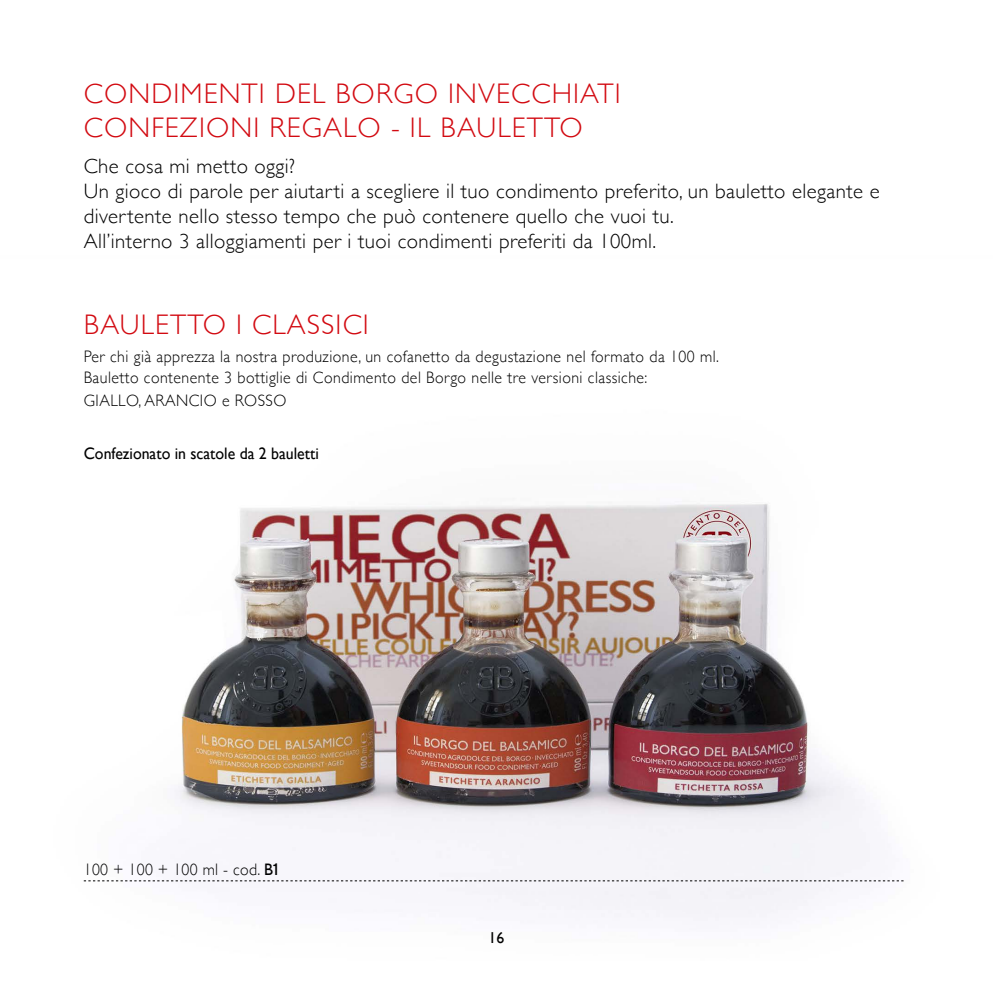
<style>
.page{position:relative;width:993px;height:993px;background:#fff}
.page>*{position:absolute;margin:0;border:0;box-sizing:border-box;transform-origin:0 0}
.t1{font:300 28.18px/33.2px "Gill Sans";letter-spacing:.04em;color:#d20a11}
.t2{font:300 20.82px/24.8px "Gill Sans";letter-spacing:.02em;color:#000}
.t3{font:300 16.62px/20.8px "Gill Sans";letter-spacing:.03em;color:#000;scale:.95 1}
.t4{font:16.62px "Gill Sans";color:#000;scale:.95 1}
.t5{font:15.75px "Gill Sans";color:#000}
.s1{font-weight:400}
.s2{font-family:"Interstate";font-weight:400}
</style>
<div class="page">
<img style="left:83px;top:504px;width:821px;height:417px">
<svg style="left:84px;top:880px;width:819px;height:1px"></svg>
<h1 class="t1" style="left:84px;top:76px;width:538px">CONDIMENTI DEL BORGO INVECCHIATI<br>CONFEZIONI REGALO - IL BAULETTO</h1>
<p class="t2" style="left:84px;top:153px;width:797px">Che cosa mi metto oggi?<br>Un gioco di parole per aiutarti a scegliere il tuo condimento preferito, un bauletto elegante e divertente nello stesso tempo che può contenere quello che vuoi tu.<br>All’interno 3 alloggiamenti per i tuoi condimenti preferiti da 100ml.</p>
<h1 class="t1" style="left:84px;top:306px;width:286px">BAULETTO I CLASSICI</h1>
<p class="t3" style="left:84px;top:345px;width:670px">Per chi già apprezza la nostra produzione, un cofanetto da degustazione nel formato da 100 ml.<br>Bauletto contenente 3 bottiglie di Condimento del Borgo nelle tre versioni classiche:</p>
<p class="t3" style="left:84px;top:389px;width:215px">GIALLO, ARANCIO e ROSSO</p>
<p class="t4" style="left:84px;top:443px;width:249px">Confezionato in scatole da 2 bauletti</p>
<p class="t3" style="left:84px;top:858px;width:206px">100 + 100 + 100 ml - cod. <span class="s1">B</span><span class="s2">1</span></p>
<p class="t5" style="left:488px;top:928px;width:17px">16</p>
</div>
